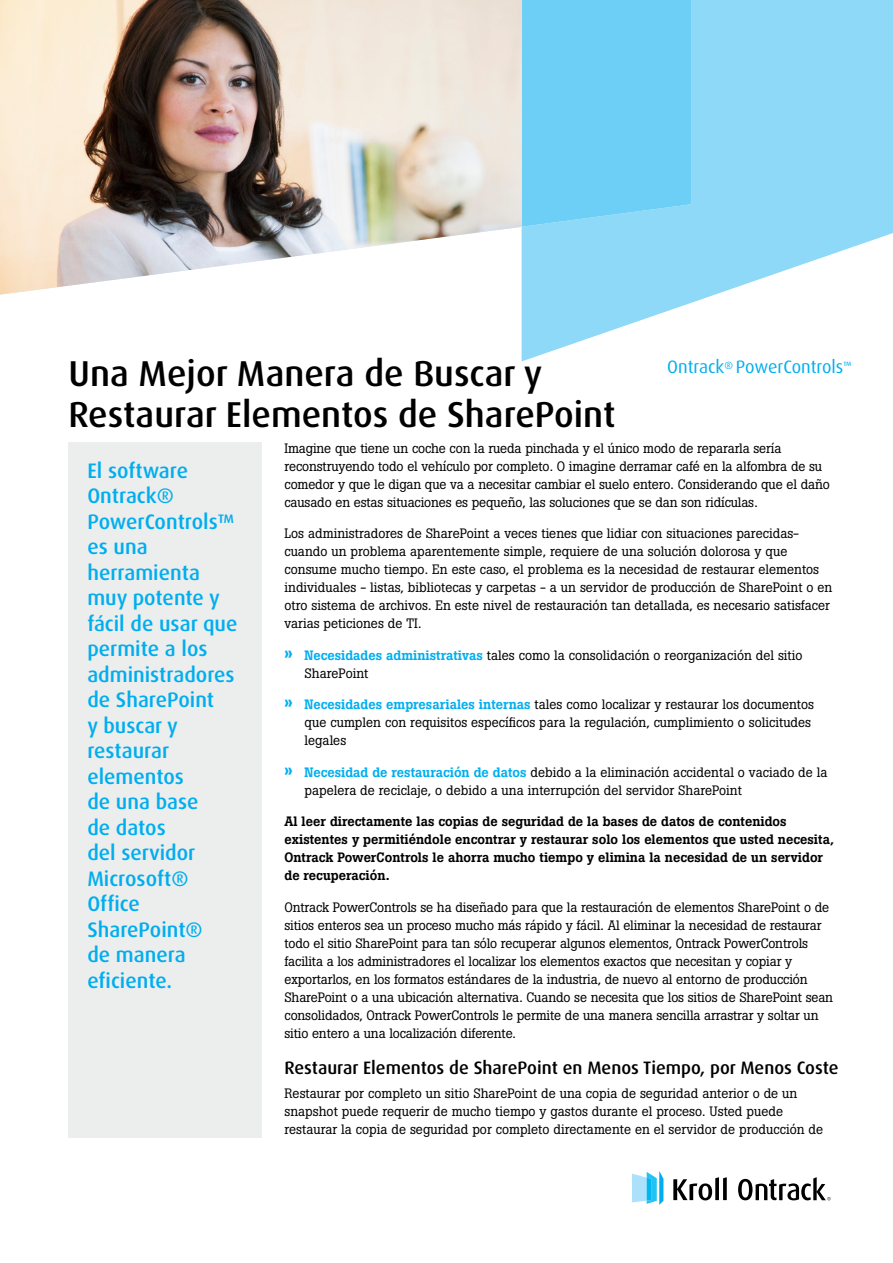
<style>
.page{position:relative;width:893px;height:1263px;background:#fff}
.page>*{position:absolute;margin:0;border:0;box-sizing:border-box;transform-origin:0 0}
.t1{font:500 36px/40.5px "Dax OT";color:#000}
.t2{font:500 21px/25.5px "Dax OT";color:#00aeef}
.t3{font:500 18px "Dax OT";color:#000}
.t4{font:18px "Dax OT";color:#00aeef}
.t5{font:13.5px/18px "Boton BQ";color:#000}
.t6{font:500 13.5px/18px "Boton BQ";color:#000}
.s1{font-weight:500;font-size:21px;color:#00aeef}
.s2{font-weight:500;color:#00aeef}
</style>
<div class="page">
<svg style="left:522px;top:0;width:371px;height:361px;fill:#8ed8f8"></svg>
<div style="left:522px;top:0;width:169px;height:227px;background:#6dcff6"></div>
<img style="left:0;top:0;width:521px;height:295px">
<div style="left:68px;top:442px;width:194px;height:696px;background:#eceded"></div>
<svg style="left:632px;top:1171px;width:31px;height:34px"></svg>
<svg style="left:673px;top:1177px;width:54px;height:23px"></svg>
<svg style="left:738px;top:1177px;width:93px;height:23px"></svg>
<h1 class="t1" style="left:68px;top:354px;width:548px">Una Mejor Manera de Buscar y<br>Restaurar Elementos de SharePoint</h1>
<p class="t5" style="left:284px;top:439px;width:547px">Imagine que tiene un coche con la rueda pinchada y el único modo de repararla sería reconstruyendo todo el vehículo por completo. O imagine derramar café en la alfombra de su comedor y que le digan que va a necesitar cambiar el suelo entero. Considerando que el daño causado en estas situaciones es pequeño, las soluciones que se dan son ridículas.</p>
<p class="t5" style="left:284px;top:524px;width:549px">Los administradores de SharePoint a veces tienes que lidiar con situaciones parecidas&shy;cuando un problema aparentemente simple, requiere de una solución dolorosa y que consume mucho tiempo. En este caso, el problema es la necesidad de restaurar elementos individuales - listas, bibliotecas y carpetas - a un servidor de producción de SharePoint o en otro sistema de archivos. En este nivel de restauración tan detallada, es necesario satisfacer varias peticiones de TI.</p>
<p class="t5" style="left:305px;top:646px;width:499px;text-indent:-20px"><span class="s1">»</span> <span class="s2">Necesidades administrativas</span> tales como la consolidación o reorganización del sitio<br>SharePoint</p>
<p class="t5" style="left:305px;top:695px;width:511px;text-indent:-20px"><span class="s1">»</span> <span class="s2">Necesidades empresariales internas</span> tales como localizar y restaurar los documentos que cumplen con requisitos específicos para la regulación, cumplimiento o solicitudes legales</p>
<p class="t5" style="left:305px;top:763px;width:524px;text-indent:-20px"><span class="s1">»</span> <span class="s2">Necesidad de restauración de datos</span> debido a la eliminación accidental o vaciado de la papelera de reciclaje, o debido a una interrupción del servidor SharePoint</p>
<p class="t6" style="left:284px;top:812px;width:551px">Al leer directamente las copias de seguridad de la bases de datos de contenidos existentes y permitiéndole encontrar y restaurar solo los elementos que usted necesita, Ontrack PowerControls le ahorra mucho tiempo y elimina la necesidad de un servidor de recuperación.</p>
<p class="t5" style="left:284px;top:898px;width:550px">Ontrack PowerControls se ha diseñado para que la restauración de elementos SharePoint o de sitios enteros sea un proceso mucho más rápido y fácil. Al eliminar la necesidad de restaurar todo el sitio SharePoint para tan sólo recuperar algunos elementos, Ontrack PowerControls facilita a los administradores el localizar los elementos exactos que necesitan y copiar y exportarlos, en los formatos estándares de la industria, de nuevo al entorno de producción SharePoint o a una ubicación alternativa. Cuando se necesita que los sitios de SharePoint sean consolidados, Ontrack PowerControls le permite de una manera sencilla arrastrar y soltar un sitio entero a una localización diferente.</p>
<h3 class="t3" style="left:284px;top:1056px;width:556px">Restaurar Elementos de SharePoint en Menos Tiempo, por Menos Coste</h3>
<p class="t5" style="left:284px;top:1084px;width:540px">Restaurar por completo un sitio SharePoint de una copia de seguridad anterior o de un snapshot puede requerir de mucho tiempo y gastos durante el proceso. Usted puede restaurar la copia de seguridad por completo directamente en el servidor de producción de</p>
<h3 class="t4" style="left:667px;top:356px;width:186px">Ontrack<sup>®</sup> PowerControls<sup>™</sup></h3>
<p class="t2" style="left:87px;top:458px;width:152px">El software<br>Ontrack®<br>PowerControls™ es una herramienta muy potente y fácil de usar que permite a los administradores de SharePoint<br>y buscar y restaurar elementos<br>de una base<br>de datos<br>del servidor<br>Microsoft®<br>Office<br>SharePoint®<br>de manera eficiente.</p>
</div>
